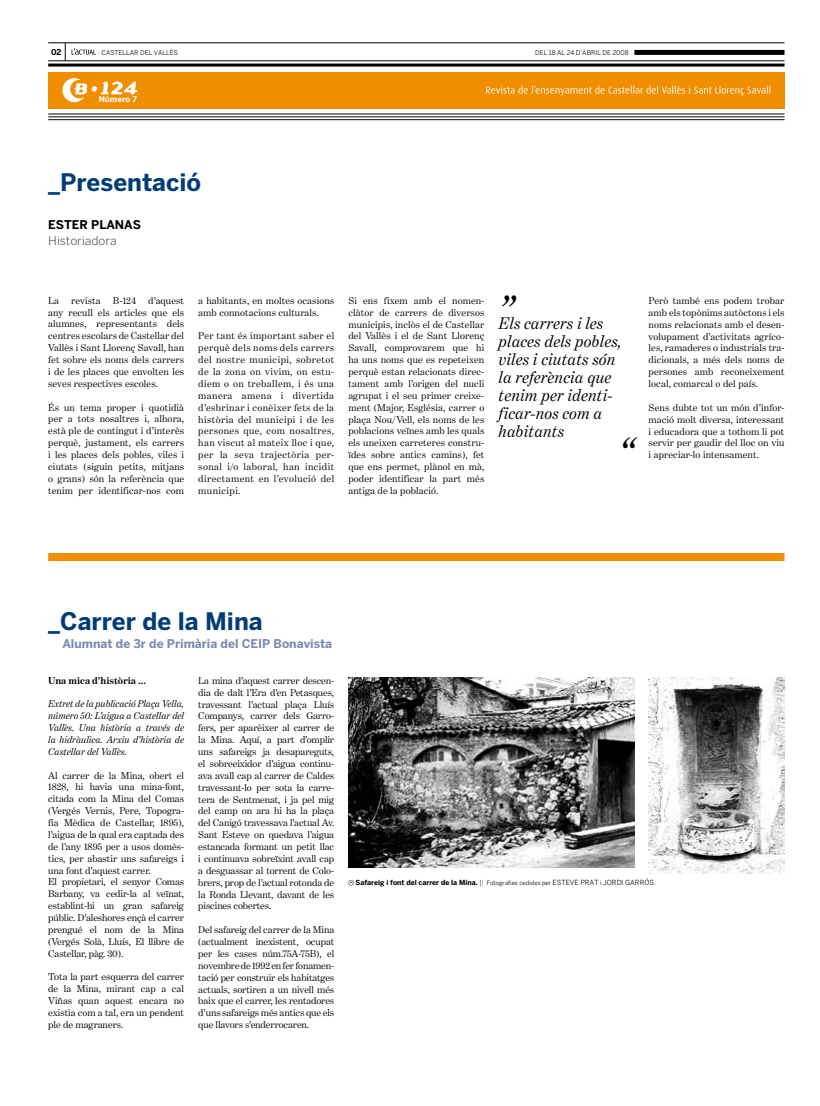
<style>
.page{position:relative;width:820px;height:1106px;background:#fff}
.page>*{position:absolute;margin:0;border:0;box-sizing:border-box;transform-origin:0 0}
.t1{font:italic 40px "Benton Modern One";color:#000}
.t2{font:700 24px "Benton Sans";color:#003c76}
.t3{font:italic 17px/18px "Benton Modern One";letter-spacing:.01em;color:#000}
.t4{font:700 12px "Benton Sans";color:#788bb3}
.t5{font:12px "Benton Sans";color:#5f6062}
.t6{font:700 12px "Benton Sans";color:#000}
.t7{font:10px/11.9px "Benton Modern One";color:#000;text-align:justify}
.t8{font:italic 10px/11.9px "Benton Modern One";color:#000;text-align:justify}
.t9{font:700 10px "Benton Modern One";color:#000}
.t10{font:700 8px "Benton Sans";color:#fff}
.t11{font:700 8px "Benton Sans";color:#000}
.t12{font:700 7px "Benton Sans";letter-spacing:-.005em;color:#000}
.t13{font:7px "Benton Sans";color:#000}
.t14{font:6.5px "Benton Sans";color:#000}
.s1{font-weight:300}
.s2{font-weight:400;font-size:6px}
.s3{font-weight:400}
.s4{font-size:6px}
</style>
<div class="page">
<img style="left:648px;top:677px;width:136px;height:196px">
<img style="left:348px;top:677px;width:286px;height:190px">
<svg style="left:348px;top:880px;width:5px;height:5px"></svg>
<div style="left:48px;top:553px;width:736px;height:8px;background:#f18e00"></div>
<div style="left:48px;top:72px;width:736px;height:36px;background:#f18e00"></div>
<svg style="left:62px;top:78px;width:75px;height:24px"></svg>
<svg style="left:486px;top:86px;width:284px;height:10px"></svg>
<hr style="left:48px;top:114px;width:736px;height:1px;background:#000">
<hr style="left:48px;top:117px;width:736px;height:1px;background:#000">
<hr style="left:48px;top:119px;width:736px;height:1px;background:#000">
<hr style="left:48px;top:43px;width:736px;height:1px;background:#000">
<hr style="left:48px;top:61px;width:736px;height:1px;background:#000">
<svg style="left:65px;top:43px;width:1px;height:18px"></svg>
<hr style="left:48px;top:64px;width:736px;height:3px;background:#000">
<div style="left:634px;top:50px;width:150px;height:5px;background:#000"></div>
<svg style="left:72px;top:48px;width:24px;height:7px"></svg>
<p class="t11" style="left:51px;top:47px;width:12px">02</p>
<p class="t14" style="left:98px;top:48px;width:81px">· CASTELLAR DEL VALLÈS</p>
<p class="t14" style="left:535px;top:48px;width:95px">DEL 18 AL 24 D’ABR IL DE 2008</p>
<p class="t10" style="left:99px;top:95px;width:39px">Número 7</p>
<h2 class="t2" style="left:48px;top:168px;width:154px">_Presentació</h2>
<p class="t6" style="left:48px;top:218px;width:94px">ESTER PLANAS</p>
<p class="t5" style="left:48px;top:234px;width:70px">HISTORIADORA</p>
<p class="t7" style="left:48px;top:294px;width:137px">La revista B-124 d’aquest any recull els articles que els alumnes, representants dels centres escolars de Castellar del Vallès i Sant Llorenç Savall, han fet sobre els noms dels carrers i de les places que envolten les seves respectives escoles.</p>
<p class="t7" style="left:48px;top:401px;width:137px">És un tema proper i quotidià per a tots nosaltres i, alhora, està ple de contingut i d’interès perquè, justament, els carrers i les places dels pobles, viles i ciutats (siguin petits, mitjans o grans) són la referència que tenim per identificar-nos com</p>
<p class="t7" style="left:198px;top:294px;width:137px">a habitants, en moltes ocasions amb connotacions culturals.</p>
<p class="t7" style="left:198px;top:330px;width:137px">Per tant és important saber el perquè dels noms dels carrers del nostre municipi, sobretot de la zona on vivim, on estu&shy;diem o on treballem, i és una manera amena i divertida d’esbrinar i conèixer fets de la història del municipi i de les persones que, com nosaltres, han viscut al mateix lloc i que, per la seva trajectòria per&shy;sonal i/o laboral, han incidit directament en l’evolució del municipi.</p>
<h1 class="t1" style="left:498px;top:287px;width:18px">”</h1>
<p class="t7" style="left:348px;top:294px;width:137px">Si ens fixem amb el nomen&shy;clàtor de carrers de diversos municipis, inclòs el de Castellar del Vallès i el de Sant Llorenç Savall, comprovarem que hi ha uns noms que es repeteixen perquè estan relacionats direc&shy;tament amb l’origen del nucli agrupat i el seu primer creixe&shy;ment (Major, Església, carrer o plaça Nou/Vell, els noms de les poblacions veïnes amb les quals els uneixen carreteres constru&shy;ïdes sobre antics camins), fet que ens permet, plànol en mà, poder identificar la part més antiga de la població.</p>
<p class="t7" style="left:648px;top:294px;width:137px">Però també ens podem trobar amb els topònims autòctons i els noms relacionats amb el desen&shy;volupament d’activitats agríco&shy;les, ramaderes o industrials tra&shy;dicionals, a més dels noms de persones amb reconeixement local, comarcal o del país.</p>
<h3 class="t3" style="left:498px;top:314px;width:125px">Els carrers i les places dels pobles, viles i ciutats són la referència que tenim per identi&shy;ficar-nos com a habitants</h3>
<p class="t7" style="left:648px;top:401px;width:137px">Sens dubte tot un món d’infor&shy;mació molt diversa, interessant i educadora que a tothom li pot servir per gaudir del lloc on viu i apreciar-lo intensament.</p>
<h1 class="t1" style="left:618px;top:429px;width:18px">“</h1>
<h2 class="t2" style="left:48px;top:607px;width:216px">_Carrer de la Mina</h2>
<p class="t4" style="left:62px;top:636px;width:271px">Alumnat de 3r de Primària del CEIP Bonavista</p>
<p class="t9" style="left:48px;top:674px;width:99px">Una mica d’història ...</p>
<p class="t8" style="left:48px;top:698px;width:137px">Extret de la publicació Plaça Vella, número 50: L’aigua a Castellar del Vallès. Una història a través de la hidràulica. Arxiu d’història de Castellar del Vallès.</p>
<p class="t7" style="left:48px;top:769px;width:137px;text-align:left">Al carrer de la Mina, obert el<br>1828, hi havia una mina-font, citada com la Mina del Comas (Vergés Vernis, Pere, Topogra&shy;fia Mèdica de Castellar, 1895), l’aigua de la qual era captada des de l’any 1895 per a usos domès&shy;tics, per abastir uns safareigs i una font d’aquest carrer.<br>El propietari, el senyor Comas<br>Barbany, va cedir-la al veïnat, establint-hi un gran safareig públic. D’aleshores ençà el carrer prengué el nom de la Mina (Vergés Solà, Lluís, El llibre de<br>Castellar, pàg. 30).</p>
<p class="t7" style="left:48px;top:971px;width:137px">Tota la part esquerra del carrer de la Mina, mirant cap a cal Viñas quan aquest encara no existia com a tal, era un pendent ple de magraners.</p>
<p class="t7" style="left:198px;top:674px;width:137px">La mina d’aquest carrer descen&shy;dia de dalt l’Era d’en Petasques, travessant l’actual plaça Lluís Companys, carrer dels Garro&shy;fers, per aparèixer al carrer de la Mina. Aquí, a part d’omplir uns safareigs ja desapareguts, el sobreeixidor d’aigua continu&shy;ava avall cap al carrer de Caldes travessant-lo per sota la carre&shy;tera de Sentmenat, i ja pel mig del camp on ara hi ha la plaça del Canigó travessava l’actual Av.<br>Sant Esteve on quedava l’aigua estancada formant un petit llac i continuava sobreïxint avall cap a desguassar al torrent de Colo&shy;brers, prop de l’actual rotonda de la Ronda Llevant, davant de les piscines cobertes.</p>
<p class="t7" style="left:198px;top:923px;width:137px">Del safareig del carrer de la Mina (actualment inexistent, ocupat per les cases núm.75A-75B), el novembre de 1992 en fer fonamen&shy;tació per construir els habitatges actuals, sortiren a un nivell més baix que el carrer, les rentadores d’uns safareigs més antics que els que llavors s’enderrocaren.</p>
<p class="t12" style="left:355px;top:878px;width:230px">Safareig i font del carrer de la Mina. <span class="s1">||</span> <span class="s2">FOTOGRAFIES CEDIDES PER</span> <span class="s3">ESTEVE PRAT</span></p>
<p class="t13" style="left:600px;top:878px;width:57px"><span class="s4">I</span> JORDI GARRÓS.</p>
</div>
